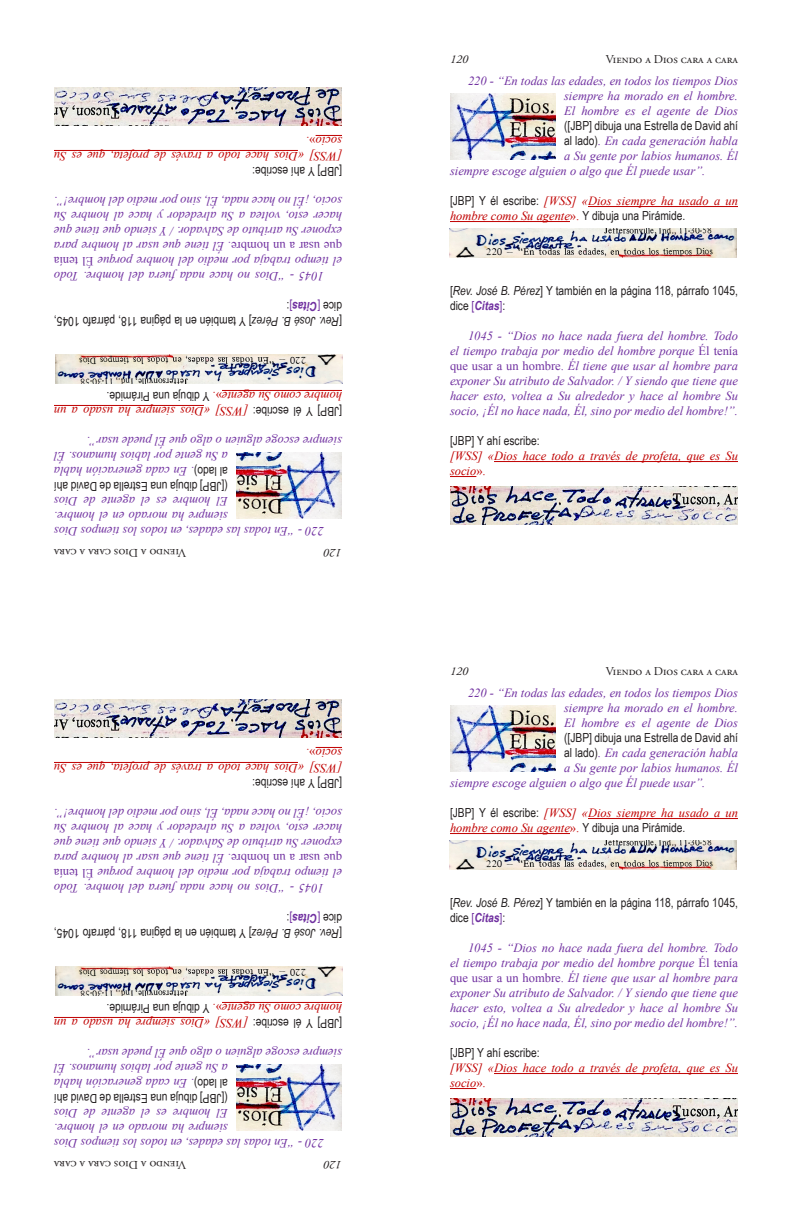
<style>
.page{position:relative;width:792px;height:1224px;background:#fff}
.page>*{position:absolute;margin:0;border:0;box-sizing:border-box;transform-origin:0 0}
.t1{font:italic 12.5px/15px "Times New Roman";color:#7030a0;text-align:justify}
.t2{font:12.5px/15px "Arial Narrow";color:#231f20}
.t3{font:italic 12.5px/15px "Times New Roman";color:#c00000}
.t4{font:12px "Adobe Garamond Pro";color:#231f20}
.t5{font:italic 12px "Adobe Garamond Pro";color:#231f20}
.s1{font-style:normal}
.s2{font-style:italic}
.s3{color:#7030a0}
.s4{font-weight:700;font-style:italic;color:#7030a0}
.s5{font-family:"Times New Roman";font-style:italic;color:#c00000}
.s6{font-family:"Times New Roman";color:#c00000}
.s7{font-family:"Arial Narrow";font-style:normal;color:#231f20}
</style>
<div class="page">
<hr style="left:54px;top:405px;width:150px;height:1px;background:#c00000">
<hr style="left:222px;top:390px;width:120px;height:1px;background:#c00000">
<hr style="left:54px;top:150px;width:244px;height:1px;background:#c00000">
<svg style="left:316px;top:135px;width:26px;height:1px"></svg>
<img style="left:55px;top:354px;width:288px;height:29px">
<img style="left:54px;top:88px;width:288px;height:37px">
<img style="left:237px;top:452px;width:105px;height:67px">
<hr style="left:588px;top:206px;width:150px;height:1px;background:#c00000">
<hr style="left:450px;top:221px;width:120px;height:1px;background:#c00000">
<hr style="left:494px;top:461px;width:244px;height:1px;background:#c00000">
<svg style="left:450px;top:476px;width:26px;height:1px"></svg>
<img style="left:449px;top:229px;width:288px;height:29px">
<img style="left:450px;top:487px;width:288px;height:37px">
<img style="left:450px;top:93px;width:105px;height:67px">
<hr style="left:54px;top:1017px;width:150px;height:1px;background:#c00000">
<hr style="left:222px;top:1002px;width:120px;height:1px;background:#c00000">
<hr style="left:54px;top:762px;width:244px;height:1px;background:#c00000">
<svg style="left:316px;top:747px;width:26px;height:1px"></svg>
<img style="left:55px;top:966px;width:288px;height:29px">
<img style="left:54px;top:700px;width:288px;height:37px">
<img style="left:237px;top:1064px;width:105px;height:67px">
<hr style="left:588px;top:818px;width:150px;height:1px;background:#c00000">
<hr style="left:450px;top:833px;width:120px;height:1px;background:#c00000">
<hr style="left:494px;top:1073px;width:244px;height:1px;background:#c00000">
<svg style="left:450px;top:1088px;width:26px;height:1px"></svg>
<img style="left:449px;top:841px;width:288px;height:29px">
<img style="left:450px;top:1099px;width:288px;height:37px">
<img style="left:450px;top:705px;width:105px;height:67px">
<p class="t3" style="left:342px;top:164px;width:290px;rotate:-180deg">[WSS] «Dios hace todo a través de profeta, que es Su socio<span class="s1">».</span></p>
<p class="t2" style="left:342px;top:179px;width:91px;rotate:-180deg">[JBP] Y ahí escribe:</p>
<p class="t1" style="left:342px;top:284px;width:290px;text-indent:18px;rotate:-180deg">1045 - “Dios no hace nada fuera del hombre. Todo el tiempo trabaja por medio del hombre porque <span class="s1">Él tenía que usar a un hombre.</span> Él tiene que usar al hombre para exponer Su atributo de Salvador. / Y siendo que tiene que hacer esto, voltea a Su alrededor y hace al hombre Su socio, ¡Él no hace nada, Él, sino por medio del hombre!”.</p>
<p class="t2" style="left:342px;top:329px;width:289px;rotate:-180deg">[<span class="s2">Rev. José B. Pérez</span>] Y también en la página 118, párrafo 1045, dice <span class="s3">[</span><span class="s4">Citas</span> :<span class="s3">]</span></p>
<p class="t2" style="left:342px;top:404px;width:237px;rotate:-180deg"><span class="s5">hombre como Su agente</span><span class="s6">».</span> Y dibuja una Pirámide.</p>
<p class="t3" style="left:342px;top:419px;width:289px;rotate:-180deg"><span class="s7">[JBP] Y él escribe:</span> [WSS] «Dios siempre ha usado a un</p>
<p class="t1" style="left:342px;top:449px;width:257px;rotate:-180deg">siempre escoge alguien o algo que Él puede usar”.</p>
<p class="t1" style="left:228px;top:464px;width:175px;rotate:-180deg">a Su gente por labios humanos. Él</p>
<p class="t1" style="left:228px;top:479px;width:175px;rotate:-180deg"><span class="s7">al lado)</span>. En cada generación habla</p>
<p class="t2" style="left:228px;top:494px;width:175px;rotate:-180deg">([JBP] dibuja una Estrella de David ahí</p>
<p class="t1" style="left:228px;top:539px;width:175px;text-indent:-96px;rotate:-180deg">220 - “En todas las edades, en todos los tiempos Dios siempre ha morado en el hombre.<br>El hombre es el agente de Dios</p>
<p class="t4" style="left:186px;top:560px;width:134px;rotate:-180deg">Viendo a Dios cara a cara</p>
<p class="t5" style="left:342px;top:560px;width:19px;rotate:-180deg">120</p>
<p class="t3" style="left:342px;top:776px;width:290px;rotate:-180deg">[WSS] «Dios hace todo a través de profeta, que es Su socio<span class="s1">».</span></p>
<p class="t2" style="left:342px;top:791px;width:91px;rotate:-180deg">[JBP] Y ahí escribe:</p>
<p class="t1" style="left:342px;top:896px;width:290px;text-indent:18px;rotate:-180deg">1045 - “Dios no hace nada fuera del hombre. Todo el tiempo trabaja por medio del hombre porque <span class="s1">Él tenía que usar a un hombre.</span> Él tiene que usar al hombre para exponer Su atributo de Salvador. / Y siendo que tiene que hacer esto, voltea a Su alrededor y hace al hombre Su socio, ¡Él no hace nada, Él, sino por medio del hombre!”.</p>
<p class="t2" style="left:342px;top:941px;width:289px;rotate:-180deg">[<span class="s2">Rev. José B. Pérez</span>] Y también en la página 118, párrafo 1045, dice <span class="s3">[</span><span class="s4">Citas</span> :<span class="s3">]</span></p>
<p class="t2" style="left:342px;top:1016px;width:237px;rotate:-180deg"><span class="s5">hombre como Su agente</span><span class="s6">».</span> Y dibuja una Pirámide.</p>
<p class="t3" style="left:342px;top:1031px;width:289px;rotate:-180deg"><span class="s7">[JBP] Y él escribe:</span> [WSS] «Dios siempre ha usado a un</p>
<p class="t1" style="left:342px;top:1061px;width:257px;rotate:-180deg">siempre escoge alguien o algo que Él puede usar”.</p>
<p class="t1" style="left:228px;top:1076px;width:175px;rotate:-180deg">a Su gente por labios humanos. Él</p>
<p class="t1" style="left:228px;top:1091px;width:175px;rotate:-180deg"><span class="s7">al lado)</span>. En cada generación habla</p>
<p class="t2" style="left:228px;top:1106px;width:175px;rotate:-180deg">([JBP] dibuja una Estrella de David ahí</p>
<p class="t1" style="left:228px;top:1151px;width:175px;text-indent:-96px;rotate:-180deg">220 - “En todas las edades, en todos los tiempos Dios siempre ha morado en el hombre.<br>El hombre es el agente de Dios</p>
<p class="t4" style="left:186px;top:1172px;width:134px;rotate:-180deg">Viendo a Dios cara a cara</p>
<p class="t5" style="left:342px;top:1172px;width:19px;rotate:-180deg">120</p>
<p class="t5" style="left:450px;top:52px;width:19px">120</p>
<p class="t4" style="left:606px;top:52px;width:134px">Viendo a Dios cara a cara</p>
<p class="t1" style="left:564px;top:73px;width:175px;text-indent:-96px">220 - “En todas las edades, en todos los tiempos Dios siempre ha morado en el hombre.<br>El hombre es el agente de Dios</p>
<p class="t2" style="left:564px;top:118px;width:175px">([JBP] dibuja una Estrella de David ahí</p>
<p class="t1" style="left:564px;top:133px;width:175px"><span class="s7">al lado)</span>. En cada generación habla</p>
<p class="t1" style="left:564px;top:148px;width:175px">a Su gente por labios humanos. Él</p>
<p class="t1" style="left:450px;top:163px;width:257px">siempre escoge alguien o algo que Él puede usar”.</p>
<p class="t3" style="left:450px;top:193px;width:289px"><span class="s7">[JBP] Y él escribe:</span> [WSS] «Dios siempre ha usado a un</p>
<p class="t2" style="left:450px;top:208px;width:237px"><span class="s5">hombre como Su agente</span><span class="s6">».</span> Y dibuja una Pirámide.</p>
<p class="t2" style="left:450px;top:283px;width:289px">[<span class="s2">Rev. José B. Pérez</span>] Y también en la página 118, párrafo 1045, dice <span class="s3">[</span><span class="s4">Citas</span><span class="s3">]</span>:</p>
<p class="t1" style="left:450px;top:328px;width:290px;text-indent:18px">1045 - “Dios no hace nada fuera del hombre. Todo el tiempo trabaja por medio del hombre porque <span class="s1">Él tenía que usar a un hombre.</span> Él tiene que usar al hombre para exponer Su atributo de Salvador. / Y siendo que tiene que hacer esto, voltea a Su alrededor y hace al hombre Su socio, ¡Él no hace nada, Él, sino por medio del hombre!”.</p>
<p class="t2" style="left:450px;top:433px;width:91px">[JBP] Y ahí escribe:</p>
<p class="t3" style="left:450px;top:448px;width:290px">[WSS] «Dios hace todo a través de profeta, que es Su socio<span class="s1">».</span></p>
<p class="t5" style="left:450px;top:664px;width:19px">120</p>
<p class="t4" style="left:606px;top:664px;width:134px">Viendo a Dios cara a cara</p>
<p class="t1" style="left:564px;top:685px;width:175px;text-indent:-96px">220 - “En todas las edades, en todos los tiempos Dios siempre ha morado en el hombre.<br>El hombre es el agente de Dios</p>
<p class="t2" style="left:564px;top:730px;width:175px">([JBP] dibuja una Estrella de David ahí</p>
<p class="t1" style="left:564px;top:745px;width:175px"><span class="s7">al lado)</span>. En cada generación habla</p>
<p class="t1" style="left:564px;top:760px;width:175px">a Su gente por labios humanos. Él</p>
<p class="t1" style="left:450px;top:775px;width:257px">siempre escoge alguien o algo que Él puede usar”.</p>
<p class="t3" style="left:450px;top:805px;width:289px"><span class="s7">[JBP] Y él escribe:</span> [WSS] «Dios siempre ha usado a un</p>
<p class="t2" style="left:450px;top:820px;width:237px"><span class="s5">hombre como Su agente</span><span class="s6">».</span> Y dibuja una Pirámide.</p>
<p class="t2" style="left:450px;top:895px;width:289px">[<span class="s2">Rev. José B. Pérez</span>] Y también en la página 118, párrafo 1045, dice <span class="s3">[</span><span class="s4">Citas</span><span class="s3">]</span>:</p>
<p class="t1" style="left:450px;top:940px;width:290px;text-indent:18px">1045 - “Dios no hace nada fuera del hombre. Todo el tiempo trabaja por medio del hombre porque <span class="s1">Él tenía que usar a un hombre.</span> Él tiene que usar al hombre para exponer Su atributo de Salvador. / Y siendo que tiene que hacer esto, voltea a Su alrededor y hace al hombre Su socio, ¡Él no hace nada, Él, sino por medio del hombre!”.</p>
<p class="t2" style="left:450px;top:1045px;width:91px">[JBP] Y ahí escribe:</p>
<p class="t3" style="left:450px;top:1060px;width:290px">[WSS] «Dios hace todo a través de profeta, que es Su socio<span class="s1">».</span></p>
</div>
